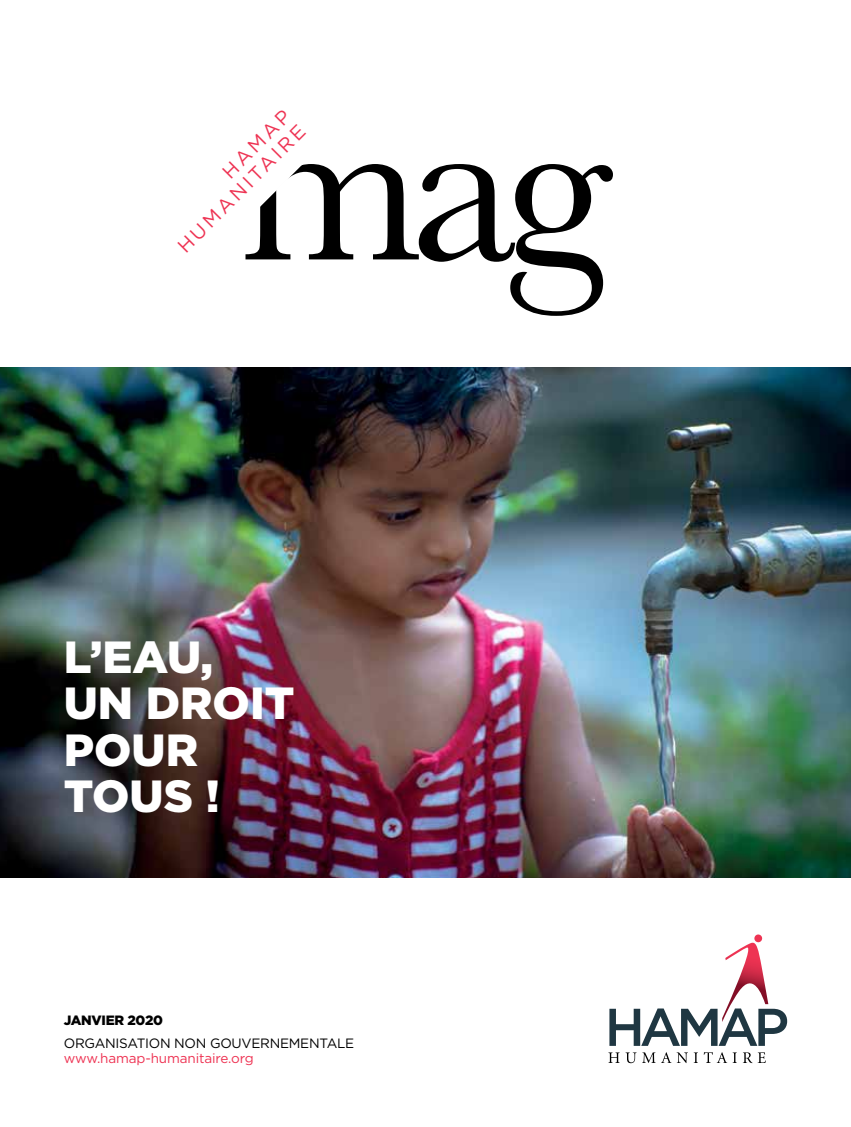
<style>
.page{position:relative;width:851px;height:1127px;background:#fff}
.page>*{position:absolute;margin:0;border:0;box-sizing:border-box;transform-origin:0 0}
.t1{font:229.2px "Baskerville";color:#000}
.t2{font:900 45px/46.5px "Gotham";color:#fff}
.t3{font:19.5px/21px "Gotham";color:#ee3353;text-align:right}
.t4{font:13.5px "Gotham";letter-spacing:-.02em;color:#000}
.t5{font:13.5px "Gotham";letter-spacing:-.01em;color:#ee3353}
.t6{font:900 13.5px "Gotham";letter-spacing:-.02em;color:#000}
</style>
<div class="page">
<svg style="left:609px;top:934px;width:178px;height:112px"></svg>
<svg style="left:608px;top:1052px;width:11px;height:11px"></svg>
<svg style="left:625px;top:1052px;width:11px;height:11px"></svg>
<svg style="left:642px;top:1052px;width:13px;height:11px"></svg>
<svg style="left:661px;top:1052px;width:36px;height:11px"></svg>
<svg style="left:703px;top:1052px;width:33px;height:11px"></svg>
<svg style="left:742px;top:1052px;width:23px;height:11px"></svg>
<img style="left:0;top:368px;width:850px;height:509px">
<h3 class="t3" style="left:158px;top:227px;width:173px;rotate:-45deg">HAMAP<br>HUMANITAIRE</h3>
<h1 class="t1" style="left:240px;top:39px;width:373px">mag</h1>
<h2 class="t2" style="left:64px;top:633px;width:232px">L’EAU,<br>UN DROIT<br>POUR<br>TOUS !</h2>
<p class="t6" style="left:64px;top:1012px;width:101px">JANVIER 2020</p>
<p class="t4" style="left:64px;top:1035px;width:292px">ORGANISATION NON GOUVERNEMENTALE</p>
<p class="t5" style="left:64px;top:1050px;width:191px">www.hamap-humanitaire.org</p>
</div>
